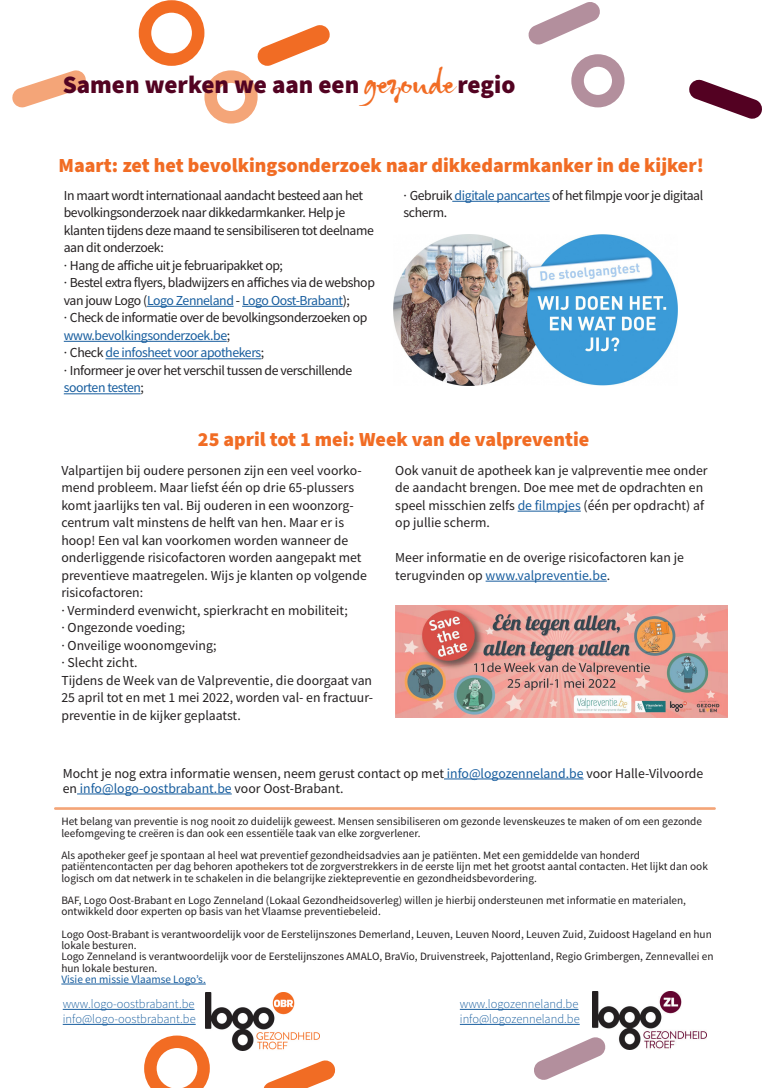
<style>
.page{position:relative;width:780px;height:1088px;background:#fff}
.page>*{position:absolute;margin:0;border:0;box-sizing:border-box;transform-origin:0 0}
.t1{font:900 25px "Source Sans Pro";color:#530322}
.t2{font:900 20px "Source Sans Pro";color:#f16c24}
.t3{font:13.75px/17.5px "Source Sans Pro";letter-spacing:-.005em;color:#231f20}
.t4{font:13.75px/17.5px "Source Sans Pro";letter-spacing:-.03em;color:#231f20}
.t5{font:13.75px "Source Sans Pro";letter-spacing:-.03em;color:#175d9e}
.t6{font:300 12.5px "Source Sans Pro";color:#175d9e}
.t7{font:11.25px/11.2px "Source Sans Pro";color:#231f20}
.t8{font:11.25px "Source Sans Pro";color:#175d9e}
.s1{font-family:"Gizmo";font-weight:400;font-size:37.5px;color:#f16c24}
.s2{color:#175d9e}
.s3{color:#231f20}
</style>
<div class="page">
<svg style="left:257px;top:25px;width:73px;height:41px"></svg>
<div style="left:139px;top:0;width:65px;height:66px;border:12px solid #f26c23;border-radius:50%"></div>
<div style="left:204px;top:70px;width:53px;height:54px;border:12px solid #f4a578;border-radius:50%"></div>
<svg style="left:12px;top:70px;width:74px;height:38px"></svg>
<hr style="left:61px;top:984px;width:145px;height:1px;background:#175d9e">
<img style="left:206px;top:992px;width:113px;height:58px">
<img style="left:592px;top:991px;width:114px;height:58px">
<hr style="left:460px;top:1009px;width:118px;height:1px;background:#175d9e">
<hr style="left:460px;top:1024px;width:119px;height:1px;background:#175d9e">
<hr style="left:63px;top:1009px;width:131px;height:1px;background:#175d9e">
<hr style="left:63px;top:1024px;width:133px;height:1px;background:#175d9e">
<svg style="left:689px;top:79px;width:73px;height:40px"></svg>
<div style="left:571px;top:54px;width:53px;height:53px;border:12px solid #b38f9d;border-radius:50%"></div>
<svg style="left:528px;top:2px;width:72px;height:43px"></svg>
<hr style="left:54px;top:807px;width:661px;height:3px;background:#f4a578">
<svg style="left:263px;top:1060px;width:73px;height:28px"></svg>
<svg style="left:144px;top:1035px;width:66px;height:53px"></svg>
<svg style="left:534px;top:1036px;width:72px;height:44px"></svg>
<hr style="left:444px;top:778px;width:139px;height:1px;background:#175d9e">
<hr style="left:77px;top:793px;width:155px;height:1px;background:#175d9e">
<hr style="left:147px;top:306px;width:86px;height:1px;background:#175d9e">
<hr style="left:242px;top:306px;width:101px;height:1px;background:#175d9e">
<hr style="left:64px;top:341px;width:163px;height:1px;background:#175d9e">
<hr style="left:105px;top:358px;width:156px;height:1px;background:#175d9e">
<hr style="left:64px;top:393px;width:77px;height:1px;background:#175d9e">
<hr style="left:452px;top:201px;width:97px;height:1px;background:#175d9e">
<hr style="left:517px;top:511px;width:63px;height:1px;background:#175d9e">
<hr style="left:485px;top:581px;width:121px;height:1px;background:#175d9e">
<img style="left:395px;top:605px;width:332px;height:112px">
<img style="left:393px;top:234px;width:284px;height:151px">
<p class="t1" style="left:63px;top:68px;width:454px">Samen werken we aan een <span class="s1">gezonde</span> regio</p>
<p class="t2" style="left:59px;top:151px;width:647px">Maart: zet het bevolkingsonderzoek naar dikkedarmkanker in de kijker!</p>
<p class="t4" style="left:403px;top:186px;width:301px">· Gebruik <span class="s2">digitale pancartes</span> of het filmpje voor je digitaal scherm.</p>
<p class="t4" style="left:64px;top:186px;width:311px">In maart wordt internationaal aandacht besteed aan het bevolkingsonderzoek naar dikkedarmkanker. Help je klanten tijdens deze maand te sensibiliseren tot deelname aan dit onderzoek:</p>
<p class="t4" style="left:64px;top:256px;width:221px">· Hang de affiche uit je februaripakket op;</p>
<p class="t4" style="left:64px;top:274px;width:312px">· Bestel extra flyers, bladwijzers en affiches via de webshop van jouw Logo (<span class="s2">Logo Zenneland</span> - <span class="s2">Logo Oost-Brabant</span>);</p>
<p class="t4" style="left:64px;top:309px;width:305px">· Check de informatie over de bevolkingsonderzoeken op <span class="s2">www.bevolkingsonderzoek.be</span>;</p>
<p class="t5" style="left:64px;top:344px;width:202px"><span class="s3">· Check</span> de infosheet voor apothekers<span class="s3">;</span></p>
<p class="t4" style="left:64px;top:361px;width:290px">· Informeer je over het verschil tussen de verschillende <span class="s2">soorten testen</span>;</p>
<p class="t2" style="left:198px;top:426px;width:393px">25 april tot 1 mei: Week van de valpreventie</p>
<p class="t3" style="left:395px;top:461px;width:314px">Ook vanuit de apotheek kan je valpreventie mee onder de aandacht brengen. Doe mee met de opdrachten en speel misschien zelfs <span class="s2">de filmpjes</span> (één per opdracht) af op jullie scherm.</p>
<p class="t3" style="left:395px;top:549px;width:290px">Meer informatie en de overige risicofactoren kan je terugvinden op <span class="s2">www.valpreventie.be</span>.</p>
<p class="t3" style="left:61px;top:461px;width:307px">Valpartijen bij oudere personen zijn een veel voorko&shy;mend probleem. Maar liefst één op drie 65-plussers komt jaarlijks ten val. Bij ouderen in een woonzorg&shy;centrum valt minstens de helft van hen. Maar er is hoop! Een val kan voorkomen worden wanneer de onderliggende risicofactoren worden aangepakt met preventieve maatregelen. Wijs je klanten op volgende risicofactoren:</p>
<p class="t3" style="left:61px;top:601px;width:288px">· Verminderd evenwicht, spierkracht en mobiliteit;</p>
<p class="t3" style="left:61px;top:619px;width:125px">· Ongezonde voeding;</p>
<p class="t3" style="left:61px;top:636px;width:156px">· Onveilige woonomgeving;</p>
<p class="t3" style="left:61px;top:654px;width:78px">· Slecht zicht.</p>
<p class="t3" style="left:61px;top:671px;width:313px;text-align:justify">Tijdens de Week van de Valpreventie, die doorgaat van 25 april tot en met 1 mei 2022, worden val- en fractuur&shy;preventie in de kijker geplaatst.</p>
<p class="t3" style="left:63px;top:765px;width:642px;line-height:15px">Mocht je nog extra informatie wensen, neem gerust contact op met <span class="s2">info@logozenneland.be</span> voor Halle-Vilvoorde en <span class="s2">info@logo-oostbrabant.be</span> voor Oost-Brabant.</p>
<p class="t7" style="left:61px;top:816px;width:642px">Het belang van preventie is nog nooit zo duidelijk geweest. Mensen sensibiliseren om gezonde levenskeuzes te maken of om een gezonde leefomgeving te creëren is dan ook een essentiële taak van elke zorgverlener.</p>
<p class="t7" style="left:61px;top:850px;width:648px">Als apotheker geef je spontaan al heel wat preventief gezondheidsadvies aan je patiënten. Met een gemiddelde van honderd patiëntencontacten per dag behoren apothekers tot de zorgverstrekkers in de eerste lijn met het grootst aantal contacten. Het lijkt dan ook logisch om dat netwerk in te schakelen in die belangrijke ziektepreventie en gezondheidsbevordering.</p>
<p class="t7" style="left:61px;top:895px;width:626px">BAF, Logo Oost-Brabant en Logo Zenneland (Lokaal Gezondheidsoverleg) willen je hierbij ondersteunen met informatie en materialen, ontwikkeld door experten op basis van het Vlaamse preventiebeleid.</p>
<p class="t7" style="left:61px;top:928px;width:652px">Logo Oost-Brabant is verantwoordelijk voor de Eerstelijnszones Demerland, Leuven, Leuven Noord, Leuven Zuid, Zuidoost Hageland en hun lokale besturen.</p>
<p class="t7" style="left:61px;top:951px;width:653px">Logo Zenneland is verantwoordelijk voor de Eerstelijnszones AMALO, BraVio, Druivenstreek, Pajottenland, Regio Grimbergen, Zennevallei en hun lokale besturen.</p>
<p class="t8" style="left:61px;top:972px;width:146px">Visie en missie Vlaamse Logo’s.</p>
<p class="t6" style="left:63px;top:996px;width:133px">www.logo-oostbrabant.be</p>
<p class="t6" style="left:63px;top:1011px;width:134px">info@logo-oostbrabant.be</p>
<p class="t6" style="left:460px;top:996px;width:120px">www.logozenneland.be</p>
<p class="t6" style="left:460px;top:1011px;width:121px">info@logozenneland.be</p>
</div>
